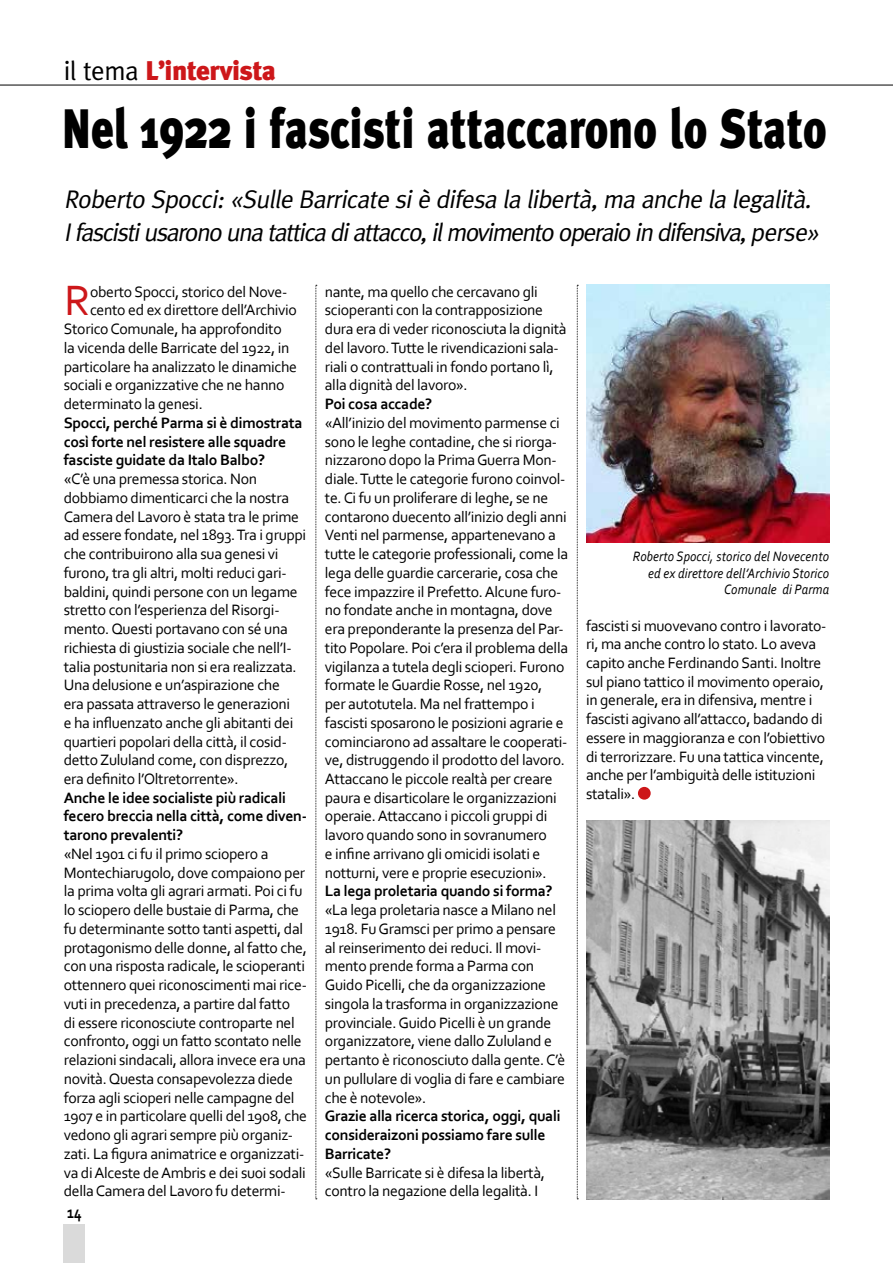
<style>
.page{position:relative;width:893px;height:1263px;background:#fff}
.page>*{position:absolute;margin:0;border:0;box-sizing:border-box;transform-origin:0 0}
.t1{font:900 55.5px "Meta Plus";color:#000;scale:.8 1}
.t2{font:44.4px "Corbel";color:#cd171a}
.t3{font:900 27px "Meta Plus";letter-spacing:-.02em;color:#cd171a}
.t4{font:italic 25.5px/33px "Meta Plus";color:#000}
.t5{font:700 18px "Corbel";color:#000;scale:.8 1}
.t6{font:15.75px/18.8px "Corbel";letter-spacing:-.02em;color:#000}
.t7{font:700 15.75px/18.8px "Corbel";letter-spacing:-.02em;color:#000}
.t8{font:italic 14.25px/16.5px "Corbel";letter-spacing:.01em;color:#000;text-align:right;scale:.9 1}
.s1{font-weight:400;color:#000}
</style>
<div class="page">
<div style="left:64px;top:1225px;width:21px;height:38px;background:#dadada"></div>
<hr style="left:0;top:85px;width:893px;height:1px;background:#000">
<svg style="left:315px;top:285px;width:2px;height:914px"></svg>
<svg style="left:577px;top:285px;width:1px;height:914px"></svg>
<img style="left:586px;top:285px;width:243px;height:257px">
<div style="left:638px;top:787px;width:13px;height:13px;background:#cd171a;border-radius:50%"></div>
<img style="left:586px;top:821px;width:243px;height:378px">
<h3 class="t3" style="left:64px;top:55px;width:214px"><span class="s1">il tema</span> L’intervista</h3>
<h1 class="t1" style="left:62px;top:97px;width:958px">Nel 1922 i fascisti attaccarono lo Stato</h1>
<h3 class="t4" style="left:64px;top:182px;width:762px">Roberto Spocci:«Sulle Barricate siè difesa la libertà,ma anche la legalità.<br>Ifascistiusaronounatatticadiattacco,ilmovimentooperaioindifensiva,perse»</h3>
<h2 class="t2" style="left:65px;top:273px;width:28px">R</h2>
<p class="t6" style="left:90px;top:282px;width:199px">oberto Spocci, storico del Nove-</p>
<p class="t6" style="left:325px;top:282px;width:243px">nante, ma quello che cercavano gli scioperanti con la contrapposizione dura era di veder riconosciuta la dignità del lavoro. Tutte le rivendicazioni sala&shy;riali o contrattuali in fondo portano lì, alla dignità del lavoro».</p>
<p class="t7" style="left:325px;top:394px;width:109px">Poi cosa accade?</p>
<p class="t6" style="left:325px;top:413px;width:245px">«All’inizio del movimento parmense ci sono le leghe contadine, che si riorga&shy;nizzarono dopo la Prima Guerra Mon&shy;diale. Tutte le categorie furono coinvol&shy;te. Ci fu un proliferare di leghe, se ne contarono duecento all’inizio degli anni Venti nel parmense, appartenevano a tutte le categorie professionali, come la lega delle guardie carcerarie, cosa che fece impazzire il Prefetto. Alcune furo&shy;no fondate anche in montagna, dove era preponderante la presenza del Par&shy;tito Popolare. Poi c’era il problema della vigilanza a tutela degli scioperi. Furono formate le Guardie Rosse, nel 1920,<br>per autotutela. Ma nel frattempo i fascisti sposarono le posizioni agrarie e cominciarono ad assaltare le cooperati&shy;ve, distruggendo il prodotto del lavoro.<br>Attaccano le piccole realtà per creare paura e disarticolare le organizzazioni operaie. Attaccano i piccoli gruppi di lavoro quando sono in sovranumero<br>e infine arrivano gli omicidi isolati e notturni, vere e proprie esecuzioni».</p>
<p class="t7" style="left:325px;top:881px;width:229px">La lega proletaria quando si forma?</p>
<p class="t6" style="left:325px;top:900px;width:242px">«La lega proletaria nasce a Milano nel 1918. Fu Gramsci per primo a pensare al reinserimento dei reduci. Il movi&shy;mento prende forma a Parma con Guido Picelli, che da organizzazione singola la trasforma in organizzazione provinciale. Guido Picelli è un grande organizzatore, viene dallo Zululand e pertanto è riconosciuto dalla gente. C’è un pullulare di voglia di fare e cambiare che è notevole».</p>
<p class="t7" style="left:325px;top:1106px;width:237px">Grazie alla ricerca storica, oggi, quali consideraizoni possiamo fare sulle<br>Barricate?</p>
<p class="t6" style="left:325px;top:1163px;width:221px">«Sulle Barricate si è difesa la libertà, contro la negazione della legalità. I</p>
<p class="t6" style="left:90px;top:300px;width:208px">cento ed ex direttore dell’Archivio</p>
<p class="t6" style="left:64px;top:319px;width:219px">Storico Comunale, ha approfondito</p>
<p class="t6" style="left:64px;top:338px;width:227px">la vicenda delle Barricate del 1922, in</p>
<p class="t6" style="left:64px;top:357px;width:235px">particolare ha analizzato le dinamiche</p>
<p class="t6" style="left:64px;top:375px;width:222px">sociali e organizzative che ne hanno</p>
<p class="t6" style="left:64px;top:394px;width:141px">determinato la genesi.</p>
<p class="t7" style="left:64px;top:413px;width:240px">Spocci, perché Parma si è dimostrata così forte nel resistere alle squadre fasciste guidate da Italo Balbo?</p>
<p class="t6" style="left:64px;top:469px;width:244px">«C’è una premessa storica. Non dobbiamo dimenticarci che la nostra Camera del Lavoro è stata tra le prime ad essere fondate, nel 1893. Tra i gruppi che contribuirono alla sua genesi vi furono, tra gli altri, molti reduci gari&shy;baldini, quindi persone con un legame stretto con l’esperienza del Risorgi&shy;mento. Questi portavano con sé una richiesta di giustizia sociale che nell’I&shy;talia postunitaria non si era realizzata.<br>Una delusione e un’aspirazione che<br>era passata attraverso le generazioni<br>e ha influenzato anche gli abitanti dei quartieri popolari della città, il cosid&shy;detto Zululand come, con disprezzo, era definito l’Oltretorrente».</p>
<p class="t7" style="left:64px;top:788px;width:245px">Anche le idee socialiste più radicali fecero breccia nella città, come diven&shy;tarono prevalenti?</p>
<p class="t6" style="left:64px;top:844px;width:245px">«Nel 1901 ci fu il primo sciopero a Montechiarugolo, dove compaiono per la prima volta gli agrari armati. Poi ci fu lo sciopero delle bustaie di Parma, che fu determinante sotto tanti aspetti, dal protagonismo delle donne, al fatto che, con una risposta radicale, le scioperanti ottennero quei riconoscimenti mai rice&shy;vuti in precedenza, a partire dal fatto<br>di essere riconosciute controparte nel confronto, oggi un fatto scontato nelle relazioni sindacali, allora invece era una novità. Questa consapevolezza diede forza agli scioperi nelle campagne del 1907 e in particolare quelli del 1908, che vedono gli agrari sempre più organiz&shy;zati. La figura animatrice e organizzati&shy;va di Alceste de Ambris e dei suoi sodali della Camera del Lavoro fu determi-</p>
<p class="t8" style="left:633px;top:548px;width:220px">Roberto Spocci, storico del Novecento ed ex direttore dell’Archivio Storico<br>Comunale di Parma</p>
<p class="t6" style="left:586px;top:615px;width:242px">fascisti si muovevano contro i lavorato&shy;ri, ma anche contro lo stato. Lo aveva capito anche Ferdinando Santi. Inoltre sul piano tattico il movimento operaio, in generale, era in difensiva, mentre i fascisti agivano all’attacco, badando di essere in maggioranza e con l’obiettivo di terrorizzare. Fu una tattica vincente, anche per l’ambiguità delle istituzioni statali».</p>
<p class="t5" style="left:67px;top:1201px;width:20px">14</p>
</div>
